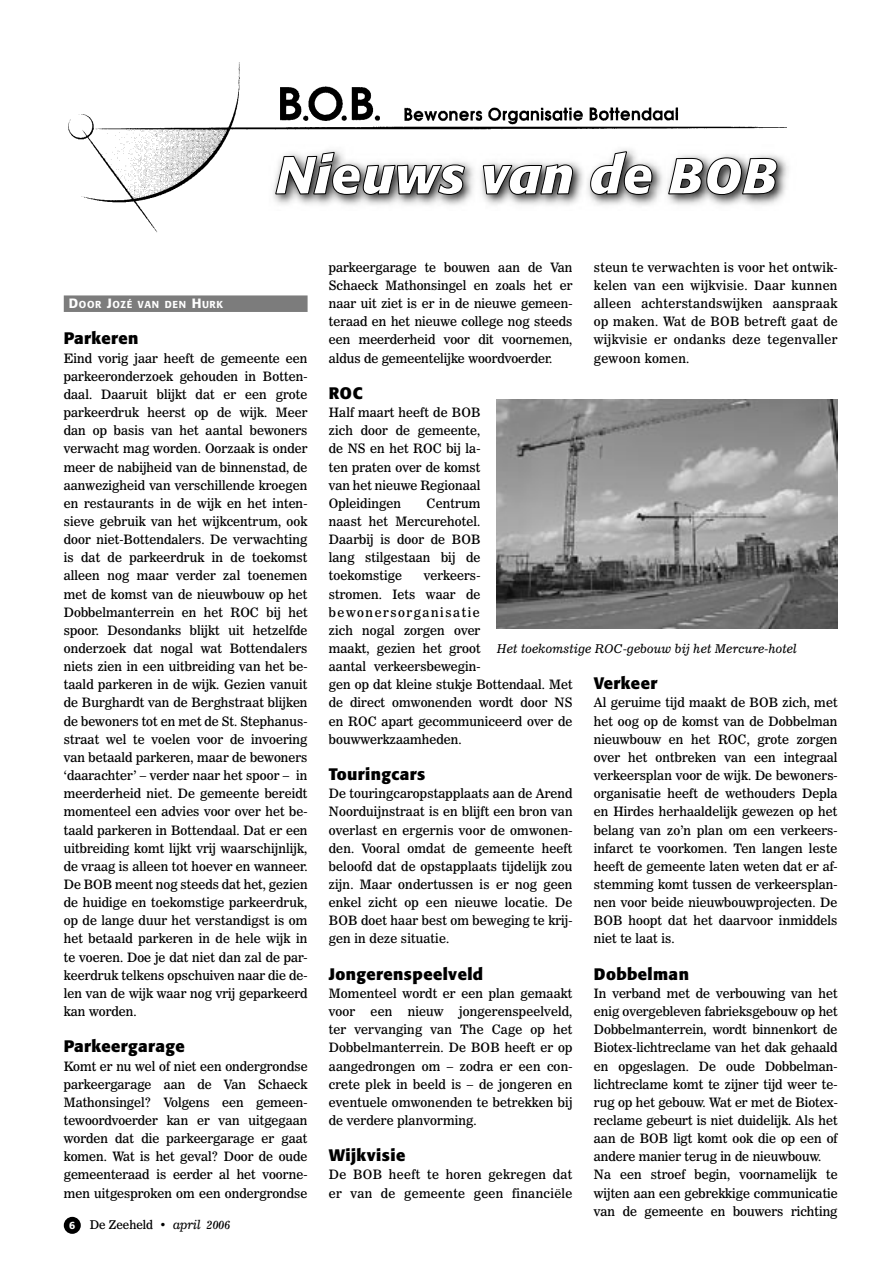
<style>
.page{position:relative;width:893px;height:1263px;background:#fff}
.page>*{position:absolute;margin:0;border:0;box-sizing:border-box;transform-origin:0 0}
.t1{font:700 16.5px "Formata";letter-spacing:.025em;color:#000}
.t2{font:12.9px/18.1px "News 706 BT Roman C";letter-spacing:.005em;color:#000;text-align:justify}
.t3{font:12.9px/18.1px "News 706 BT Roman C";letter-spacing:.025em;color:#000}
.t4{font:12px "News 706 BT Italic C";letter-spacing:.025em;color:#000}
.t5{font:12px "News 706 BT Roman C";color:#000}
.t6{font:500 10.05px "Formata";letter-spacing:.065em;color:#fff}
.s1{font-size:13.35px}
.s2{font-family:"Formata";font-weight:500;font-size:10.5px;color:#fff}
.s3{font-family:"News 706 BT Italic C"}
</style>
<div class="page">
<div style="left:64px;top:1217px;width:17px;height:17px;background:#000;border-radius:50%"></div>
<img style="left:68px;top:62px;width:719px;height:171px">
<div style="left:258px;top:145px;width:538px;height:90px;background:#fff"></div>
<img style="left:273px;top:149px;width:515px;height:57px">
<svg style="left:276px;top:152px;width:189px;height:43px"></svg>
<svg style="left:483px;top:164px;width:90px;height:31px"></svg>
<svg style="left:590px;top:151px;width:62px;height:44px"></svg>
<svg style="left:668px;top:158px;width:109px;height:37px"></svg>
<div style="left:277px;top:47px;width:370px;height:32px;background:#fff"></div>
<img style="left:400px;top:90px;width:329px;height:34px">
<div style="left:64px;top:295px;width:244px;height:17px;background:#7c7c7c"></div>
<img style="left:496px;top:399px;width:342px;height:229px">
<p class="t6" style="left:69px;top:298px;width:156px"><span class="s1">D</span>OOR <span class="s1">J</span>OZÉ VAN DEN <span class="s1">H</span>URK</p>
<p class="t1" style="left:64px;top:328px;width:76px">Parkeren</p>
<p class="t2" style="left:64px;top:349px;width:245px">Eind vorig jaar heeft de gemeente een parkeeronderzoek gehouden in Botten&shy;daal. Daaruit blijkt dat er een grote parkeerdruk heerst op de wijk. Meer dan op basis van het aantal bewoners verwacht mag worden. Oorzaak is onder meer de nabijheid van de binnenstad, de aanwezigheid van verschillende kroegen en restaurants in de wijk en het inten&shy;sieve gebruik van het wijkcentrum, ook door niet-Bottendalers. De verwachting is dat de parkeerdruk in de toekomst alleen nog maar verder zal toenemen met de komst van de nieuwbouw op het Dobbelmanterrein en het ROC bij het spoor. Desondanks blijkt uit hetzelfde onderzoek dat nogal wat Bottendalers niets zien in een uitbreiding van het be&shy;taald parkeren in de wijk. Gezien vanuit de Burghardt van de Berghstraat blijken de bewoners tot en met de St. Stephanus&shy;straat wel te voelen voor de invoering van betaald parkeren, maar de bewoners ‘daarachter’ – verder naar het spoor – in meerderheid niet. De gemeente bereidt momenteel een advies voor over het be&shy;taald parkeren in Bottendaal. Dat er een uitbreiding komt lijkt vrij waarschijnlijk, de vraag is alleen tot hoever en wanneer.<br>De BOB meent nog steeds dat het, gezien de huidige en toekomstige parkeerdruk, op de lange duur het verstandigst is om het betaald parkeren in de hele wijk in te voeren. Doe je dat niet dan zal de par&shy;keerdruk telkens opschuiven naar die de&shy;len van de wijk waar nog vrij geparkeerd kan worden.</p>
<p class="t1" style="left:64px;top:1036px;width:123px">Parkeergarage</p>
<p class="t2" style="left:64px;top:1057px;width:245px">Komt er nu wel of niet een ondergrondse parkeergarage aan de Van Schaeck Mathonsingel? Volgens een gemeen&shy;tewoordvoerder kan er van uitgegaan worden dat die parkeergarage er gaat komen. Wat is het geval? Door de oude gemeenteraad is eerder al het voorne&shy;men uitgesproken om een ondergrondse</p>
<p class="t5" style="left:69px;top:1217px;width:163px"><span class="s2">6</span> De Zeeheld • <span class="s3">april 2006</span></p>
<p class="t2" style="left:329px;top:258px;width:245px">parkeergarage te bouwen aan de Van Schaeck Mathonsingel en zoals het er naar uit ziet is er in de nieuwe gemeen&shy;teraad en het nieuwe college nog steeds een meerderheid voor dit voornemen, aldus de gemeentelijke woordvoerder.</p>
<p class="t1" style="left:329px;top:383px;width:35px">ROC</p>
<p class="t2" style="left:329px;top:403px;width:153px">Half maart heeft de BOB zich door de gemeente, de NS en het ROC bij la&shy;ten praten over de komst van het nieuwe Regionaal Opleidingen</p>
<p class="t2" style="left:594px;top:258px;width:245px">steun te verwachten is voor het ontwik&shy;kelen van een wijkvisie. Daar kunnen alleen achterstandswijken aanspraak op maken. Wat de BOB betreft gaat de wijkvisie er ondanks deze tegenvaller gewoon komen.</p>
<p class="t2" style="left:329px;top:494px;width:153px;text-indent:98px">Centrum naast het Mercurehotel.<br>Daarbij is door de BOB lang stilgestaan bij de toekomstige</p>
<p class="t2" style="left:329px;top:567px;width:245px;text-align:left;text-indent:95px">verkeers-<br>stromen. Iets waar de bewonersorganisatie<br>zich nogal zorgen over<br>maakt, gezien het groot<br>aantal verkeersbewegin-<br>gen op dat kleine stukje Bottendaal. Met de direct omwonenden wordt door NS en ROC apart gecommuniceerd over de bouwwerkzaamheden.</p>
<p class="t1" style="left:329px;top:764px;width:98px">Touringcars</p>
<p class="t2" style="left:329px;top:784px;width:245px">De touringcaropstapplaats aan de Arend Noorduijnstraat is en blijft een bron van overlast en ergernis voor de omwonen&shy;den. Vooral omdat de gemeente heeft beloofd dat de opstapplaats tijdelijk zou zijn. Maar ondertussen is er nog geen enkel zicht op een nieuwe locatie. De BOB doet haar best om beweging te krij&shy;gen in deze situatie.</p>
<p class="t1" style="left:329px;top:963px;width:156px">Jongerenspeelveld</p>
<p class="t2" style="left:329px;top:984px;width:245px">Momenteel wordt er een plan gemaakt voor een nieuw jongerenspeelveld, ter vervanging van The Cage op het Dobbelmanterrein. De BOB heeft er op aangedrongen om – zodra er een con&shy;crete plek in beeld is – de jongeren en eventuele omwonenden te betrekken bij de verdere planvorming.</p>
<p class="t1" style="left:329px;top:1145px;width:78px">Wijkvisie</p>
<p class="t3" style="left:329px;top:1166px;width:245px">De BOB heeft te horen gekregen dat er van de gemeente geen financiële</p>
<p class="t4" style="left:497px;top:642px;width:301px">Het toekomstige ROC-gebouw bij het Mercure-hotel</p>
<p class="t1" style="left:594px;top:673px;width:65px">Verkeer</p>
<p class="t2" style="left:594px;top:694px;width:245px">Al geruime tijd maakt de BOB zich, met het oog op de komst van de Dobbelman nieuwbouw en het ROC, grote zorgen over het ontbreken van een integraal verkeersplan voor de wijk. De bewoners&shy;organisatie heeft de wethouders Depla en Hirdes herhaaldelijk gewezen op het belang van zo’n plan om een verkeers&shy;infarct te voorkomen. Ten langen leste heeft de gemeente laten weten dat er af&shy;stemming komt tussen de verkeersplan&shy;nen voor beide nieuwbouwprojecten. De BOB hoopt dat het daarvoor inmiddels niet te laat is.</p>
<p class="t1" style="left:594px;top:963px;width:97px">Dobbelman</p>
<p class="t2" style="left:594px;top:984px;width:245px;text-align:left">In verband met de verbouwing van het enig overgebleven fabrieksgebouw op het Dobbelmanterrein, wordt binnenkort de Biotex-lichtreclame van het dak gehaald en opgeslagen. De oude Dobbelman&shy;lichtreclame komt te zijner tijd weer te&shy;rug op het gebouw. Wat er met de Biotex&shy;reclame gebeurt is niet duidelijk. Als het aan de BOB ligt komt ook die op een of andere manier terug in de nieuwbouw.<br>Na een stroef begin, voornamelijk te wijten aan een gebrekkige communicatie van de gemeente en bouwers richting</p>
</div>
